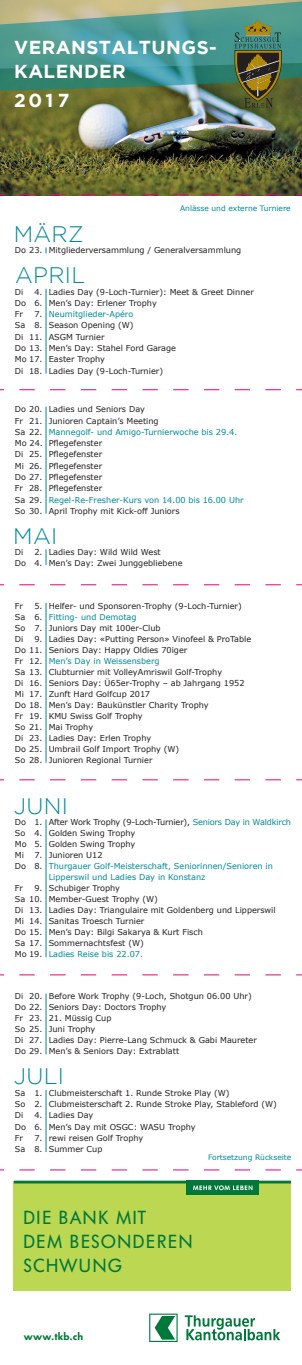
<style>
.page{position:relative;width:302px;height:1365px;background:#fff}
.page>*{position:absolute;margin:0;border:0;box-sizing:border-box;transform-origin:0 0}
.t1{font:300 22.38px "Gotham";letter-spacing:.015em;color:#008a98}
.t2{font:18.75px/23.9px "Futura BQ";letter-spacing:.08em;color:#00783a}
.t3{font:700 18.75px/23.1px "Gotham";letter-spacing:.025em;color:#fff}
.t4{font:600 10.62px "Futura BQ";letter-spacing:.025em;color:#00783a}
.t5{font:8.12px/11px "Verdana";color:#231f20}
.t6{font:8.12px/11.1px "Verdana";letter-spacing:-.02em;color:#231f20}
.t7{font:8.12px "Verdana";color:#008a98}
.t8{font:7.5px "Verdana";color:#008a98}
.s1{color:#008a98}
.s2{color:#231f20}
</style>
<div class="page">
<img style="left:0;top:91px;width:301px;height:103px">
<svg style="left:0;top:0;width:301px;height:91px;background:#5d9b8b"></svg>
<hr style="left:46px;top:406px;width:1px;height:107px;background:#008a98">
<svg style="left:46px;top:549px;width:1px;height:16px"></svg>
<hr style="left:46px;top:602px;width:1px;height:160px;background:#008a98">
<hr style="left:46px;top:993px;width:1px;height:61px;background:#008a98">
<hr style="left:46px;top:1089px;width:1px;height:62px;background:#008a98">
<hr style="left:46px;top:289px;width:1px;height:84px;background:#008a98">
<svg style="left:234px;top:20px;width:47px;height:88px;background:#5b673c"></svg>
<svg style="left:149px;top:1313px;width:28px;height:28px"></svg>
<svg style="left:184px;top:1315px;width:96px;height:25px"></svg>
<div style="left:14px;top:1180px;width:276px;height:110px;background:#bcd752"></div>
<div style="left:186px;top:1180px;width:72px;height:14px;background:#00783a"></div>
<svg style="left:193px;top:1185px;width:59px;height:4px"></svg>
<hr style="left:14px;top:1180px;width:276px;height:3px;background:#00783a">
<hr style="left:46px;top:819px;width:1px;height:138px;background:#008a98">
<svg style="left:0;top:389px;width:301px;height:1px"></svg>
<svg style="left:0;top:779px;width:301px;height:1px"></svg>
<svg style="left:0;top:1169px;width:302px;height:1px"></svg>
<svg style="left:0;top:194px;width:301px;height:1px"></svg>
<svg style="left:0;top:584px;width:301px;height:1px"></svg>
<svg style="left:0;top:974px;width:301px;height:1px"></svg>
<h2 class="t3" style="left:14px;top:36px;width:204px">VERANSTALTUNGS-<br>KALENDER</h2>
<h2 class="t3" style="left:14px;top:88px;width:57px">2017</h2>
<p class="t8" style="left:180px;top:204px;width:112px">Anlässe und externe Turniere</p>
<h1 class="t1" style="left:14px;top:222px;width:71px">MÄRZ</h1>
<p class="t5" style="left:15px;top:245px;width:227px">Do 23. Mitgliederversammlung / Generalversammlung</p>
<h1 class="t1" style="left:15px;top:263px;width:72px">APRIL</h1>
<p class="t5" style="left:15px;top:286px;width:10px">Di</p>
<p class="t5" style="left:15px;top:286px;width:240px;text-indent:19px">4. Ladies Day (9-Loch-Turnier): Meet &amp; Greet Dinner<br>Do 6. Men’s Day: Erlener Trophy<br>Fr</p>
<p class="t5" style="left:15px;top:308px;width:162px;text-indent:19px">7. <span class="s1">Neumitglieder-Apéro<br></span>Sa 8. Season Opening (W)<br>Di 11. ASGM Turnier<br>Do 13. Men’s Day: Stahel Ford Garage<br>Mo 17. Easter Trophy<br>Di 18. Ladies Day (9-Loch-Turnier)</p>
<p class="t5" style="left:15px;top:403px;width:230px">Do 20. Ladies und Seniors Day<br>Fr 21. Junioren Captain’s Meeting<br>Sa 22. <span class="s1">Mannegolf- und Amigo-Turnierwoche bis 29.4.<br></span>Mo 24. Pflegefenster<br>Di 25. Pflegefenster<br>Mi 26. Pflegefenster<br>Do 27. Pflegefenster<br>Fr 28. Pflegefenster<br>Sa 29. <span class="s1">Regel-Re-Fresher-Kurs von 14.00 bis 16.00 Uhr<br></span>So 30. April Trophy mit Kick-off Juniors</p>
<h1 class="t1" style="left:13px;top:523px;width:45px">MAI</h1>
<p class="t5" style="left:15px;top:546px;width:10px">Di</p>
<p class="t5" style="left:15px;top:546px;width:169px;text-align:center">2. Ladies Day: Wild Wild West<br>Do 4. Men’s Day: Zwei Junggebliebene</p>
<p class="t5" style="left:15px;top:600px;width:228px;text-indent:19px">5. Helfer- und Sponsoren-Trophy (9-Loch-Turnier)<br>Sa 6. <span class="s1">Fitting- und Demotag<br></span>So 7. Juniors Day mit 100er-Club<br>Di</p>
<p class="t5" style="left:15px;top:600px;width:10px">Fr</p>
<p class="t5" style="left:15px;top:633px;width:237px;text-indent:19px">9. Ladies Day: «Putting Person» Vinofeel &amp; ProTable Do 11. Seniors Day: Happy Oldies 70iger<br>Fr 12. <span class="s1">Men’s Day in Weissensberg<br></span>Sa 13. Clubturnier mit VolleyAmriswil Golf-Trophy<br>Di 16. Seniors Day: Ü65er-Trophy – ab Jahrgang 1952<br>Mi 17. Zunft Hard Golfcup 2017<br>Do 18. Men’s Day: Baukünstler Charity Trophy<br>Fr 19. KMU Swiss Golf Trophy<br>So 21. Mai Trophy<br>Di 23. Ladies Day: Erlen Trophy<br>Do 25. Umbrail Golf Import Trophy (W)<br>So 28. Junioren Regional Turnier</p>
<h1 class="t1" style="left:14px;top:793px;width:56px">JUNI</h1>
<p class="t6" style="left:15px;top:816px;width:277px">Do 1. After Work Trophy (9-Loch-Turnier), <span class="s1">Seniors Day in Waldkirch<br></span>So 4. Golden Swing Trophy<br>Mo 5. Golden Swing Trophy<br>Mi</p>
<p class="t5" style="left:34px;top:849px;width:70px">7. Junioren U12</p>
<p class="t7" style="left:15px;top:860px;width:259px"><span class="s2">Do 8.</span> Thurgauer Golf-Meisterschaft, Seniorinnen/Senioren in</p>
<p class="t7" style="left:49px;top:871px;width:158px">Lipperswil und Ladies Day in Konstanz</p>
<p class="t5" style="left:15px;top:882px;width:10px">Fr</p>
<p class="t5" style="left:15px;top:882px;width:262px;text-indent:19px">9. Schubiger Trophy<br>Sa 10. Member-Guest Trophy (W)<br>Di 13. Ladies Day: Triangulaire mit Goldenberg und Lipperswil Mi 14. Sanitas Troesch Turnier<br>Do 15. Men’s Day: Bilgi Sakarya &amp; Kurt Fisch<br>Sa 17. Sommernachtsfest (W)<br>Mo 19. <span class="s1">Ladies Reise bis 22.07.</span></p>
<p class="t5" style="left:15px;top:990px;width:243px">Di 20. Before Work Trophy (9-Loch, Shotgun 06.00 Uhr)<br>Do 22. Seniors Day: Doctors Trophy<br>Fr 23. 21. Müssig Cup<br>So 25. Juni Trophy<br>Di 27. Ladies Day: Pierre-Lang Schmuck &amp; Gabi Maureter Do 29. Men’s &amp; Seniors Day: Extrablatt</p>
<h1 class="t1" style="left:14px;top:1064px;width:52px">JULI</h1>
<p class="t5" style="left:15px;top:1086px;width:263px">Sa 1. Clubmeisterschaft 1. Runde Stroke Play (W)<br>So 2. Clubmeisterschaft 2. Runde Stroke Play, Stableford (W)<br>Di</p>
<p class="t5" style="left:15px;top:1109px;width:182px;text-indent:19px">4. Ladies Day<br>Do 6. Men’s Day mit OSGC: WASU Trophy<br>Fr</p>
<p class="t5" style="left:15px;top:1131px;width:130px;text-indent:19px">7. rewi reisen Golf Trophy<br>Sa 8. Summer Cup</p>
<p class="t8" style="left:207px;top:1152px;width:85px">Fortsetzung Rückseite</p>
<h2 class="t2" style="left:23px;top:1205px;width:170px">DIE BANK MIT<br>DEM BESONDEREN<br>SCHWUNG</h2>
<h3 class="t4" style="left:24px;top:1329px;width:61px">www.tkb.ch</h3>
</div>
